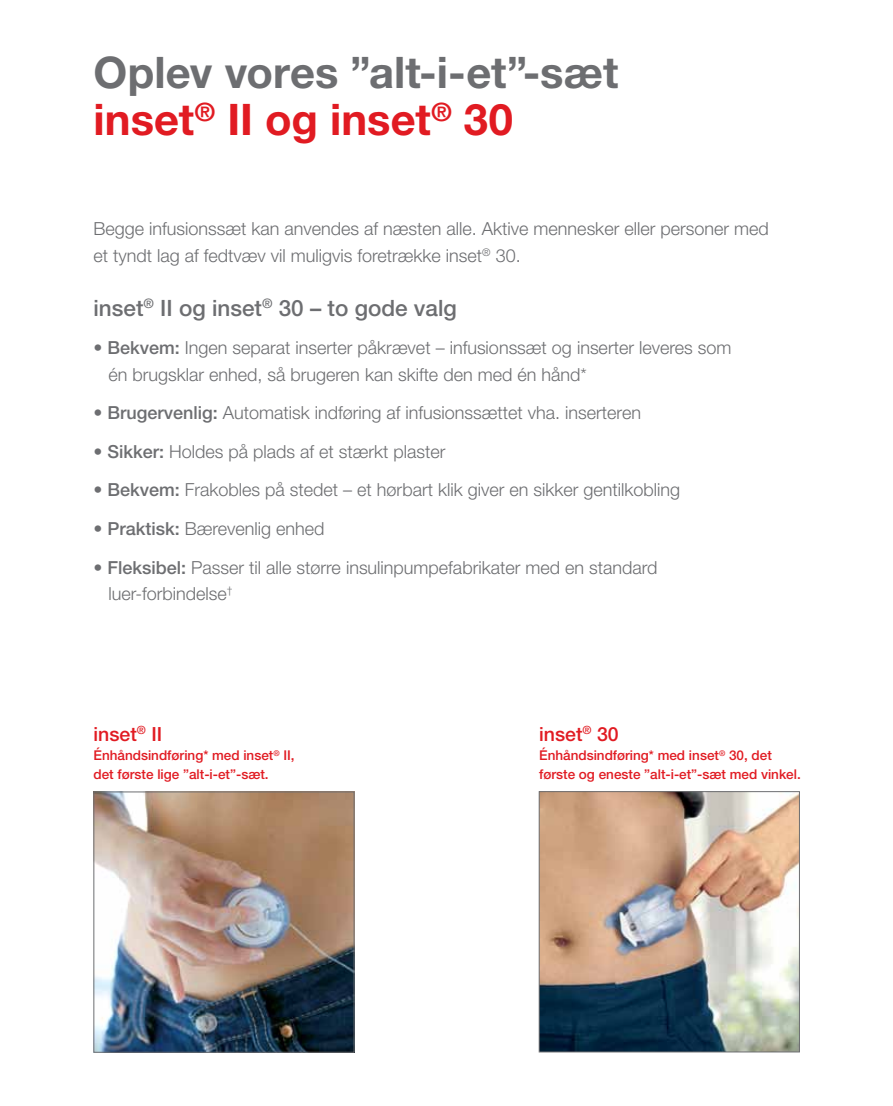
<style>
.page{position:relative;width:893px;height:1106px;background:#fff}
.page>*{position:absolute;margin:0;border:0;box-sizing:border-box;transform-origin:0 0}
.t1{font:700 43.5px/47.2px "Helvetica Neue";color:#6d6e71}
.t2{font:500 22.5px "Helvetica Neue";color:#6d6e71}
.t3{font:500 19.5px "Helvetica Neue";color:#e11b22}
.t4{font:300 18px/26.7px "Helvetica Neue";color:#6d6e71}
.t5{font:500 13.5px/19.2px "Helvetica Neue";color:#e11b22}
.s1{color:#e11b22}
.s2{font-weight:500}
</style>
<div class="page">
<img style="left:541px;top:793px;width:257px;height:257px">
<div style="left:539px;top:791px;width:261px;height:261px;border:1px solid #6d6e71"></div>
<img style="left:96px;top:793px;width:256px;height:257px">
<div style="left:94px;top:791px;width:260px;height:261px;border:1px solid #6d6e71"></div>
<h1 class="t1" style="left:94px;top:48px;width:526px">Oplev vores ”alt-i-et”-sæt <span class="s1">inset</span><sup>®</sup> <span class="s1">II og inset</span><sup>®</sup> <span class="s1">30</span></h1>
<p class="t4" style="left:94px;top:215px;width:677px">Begge infusionssæt kan anvendes af næsten alle. Aktive mennesker eller personer med et tyndt lag af fedtvæv vil muligvis foretrække inset<sup>®</sup> 30.</p>
<p class="t2" style="left:94px;top:294px;width:365px">inset<sup>®</sup> II og inset<sup>®</sup> 30 – to gode valg</p>
<p class="t4" style="left:109px;top:334px;width:624px;text-indent:-15px"><span class="s2">• Bekvem:</span> Ingen separat inserter påkrævet – infusionssæt og inserter leveres som én brugsklar enhed, så brugeren kan skifte den med én hånd*</p>
<p class="t4" style="left:94px;top:399px;width:549px"><span class="s2">• Brugervenlig:</span> Automatisk indføring af infusionssættet vha. inserteren</p>
<p class="t4" style="left:94px;top:438px;width:354px"><span class="s2">• Sikker:</span> Holdes på plads af et stærkt plaster</p>
<p class="t4" style="left:94px;top:476px;width:588px"><span class="s2">• Bekvem:</span> Frakobles på stedet – et hørbart klik giver en sikker gentilkobling</p>
<p class="t4" style="left:94px;top:515px;width:233px"><span class="s2">• Praktisk:</span> Bærevenlig enhed</p>
<p class="t4" style="left:109px;top:553px;width:550px;text-indent:-15px"><span class="s2">• Fleksibel:</span> Passer til alle større insulinpumpefabrikater med en standard luer-forbindelse<sup>†</sup></p>
<p class="t3" style="left:94px;top:722px;width:70px">inset<sup>®</sup> II</p>
<p class="t5" style="left:94px;top:745px;width:203px">Énhåndsindføring* med inset<sup>®</sup> II, det første lige ”alt-i-et”-sæt.</p>
<p class="t3" style="left:539px;top:722px;width:81px">inset<sup>®</sup> 30</p>
<p class="t5" style="left:539px;top:745px;width:263px">Énhåndsindføring* med inset<sup>®</sup> 30, det første og eneste ”alt-i-et”-sæt med vinkel.</p>
</div>
